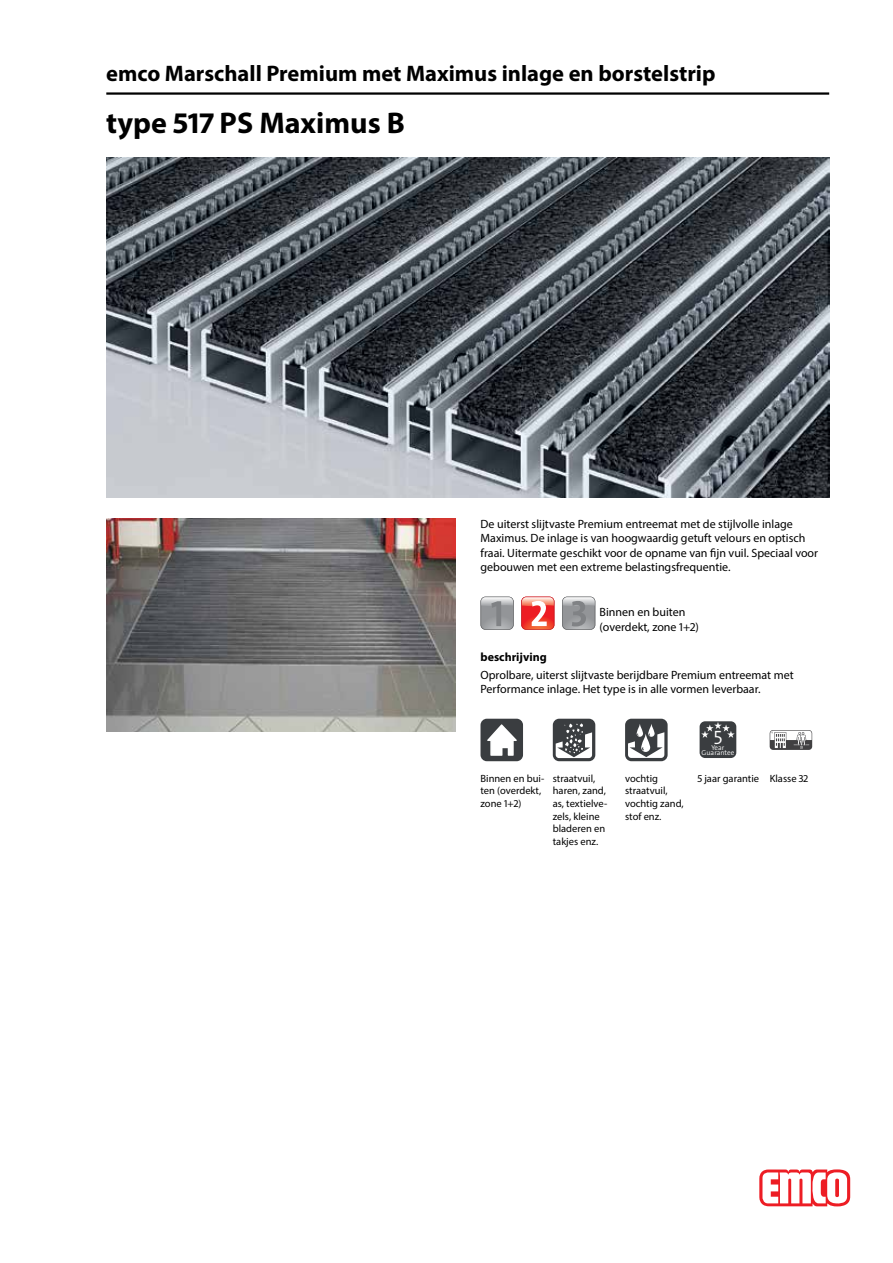
<style>
.page{position:relative;width:893px;height:1263px;background:#fff}
.page>*{position:absolute;margin:0;border:0;box-sizing:border-box;transform-origin:0 0}
.t1{font:700 30px "Myriad Pro";color:#000}
.t2{font:700 22.5px "Myriad Pro";color:#000}
.t3{font:300 19.5px "The Sans Os F";color:#fff}
.t4{font:12px/14.4px "Myriad Pro";color:#000}
.t5{font:700 12px "Myriad Pro";color:#000}
.t6{font:10.5px/12.6px "Myriad Pro";color:#000}
.t7{font:300 7.05px/5.2px "The Sans Os F";color:#fff;text-align:center}
</style>
<div class="page">
<img style="left:106px;top:157px;width:723px;height:340px">
<hr style="left:106px;top:92px;width:723px;height:3px;background:#000">
<svg style="left:759px;top:1169px;width:91px;height:37px"></svg>
<img style="left:106px;top:519px;width:349px;height:212px">
<svg style="left:521px;top:597px;width:33px;height:33px"></svg>
<svg style="left:562px;top:597px;width:33px;height:33px"></svg>
<svg style="left:480px;top:597px;width:34px;height:33px"></svg>
<div style="left:480px;top:719px;width:43px;height:42px;background:#3a3d40;border-radius:6px"></div>
<svg style="left:487px;top:724px;width:30px;height:32px"></svg>
<svg style="left:553px;top:719px;width:42px;height:42px"></svg>
<svg style="left:556px;top:723px;width:36px;height:35px"></svg>
<div style="left:625px;top:719px;width:43px;height:42px;background:#3a3d40;border-radius:6px"></div>
<svg style="left:628px;top:724px;width:36px;height:34px"></svg>
<div style="left:700px;top:721px;width:36px;height:37px;background:#3a3d40;border-radius:5px"></div>
<svg style="left:701px;top:722px;width:34px;height:16px"></svg>
<svg style="left:770px;top:730px;width:42px;height:20px"></svg>
<h2 class="t2" style="left:106px;top:59px;width:611px">emco Marschall Premium met Maximus inlage en borstelstrip</h2>
<h1 class="t1" style="left:106px;top:103px;width:300px">type 517 PS Maximus B</h1>
<p class="t4" style="left:480px;top:516px;width:339px">De uiterst slijtvaste Premium entreemat met de stijlvolle inlage Maximus. De inlage is van hoogwaardig getuft velours en optisch fraai. Uitermate geschikt voor de opname van fijn vuil. Speciaal voor gebouwen met een extreme belastingsfrequentie.</p>
<p class="t4" style="left:600px;top:605px;width:101px">Binnen en buiten (overdekt, zone 1+2)</p>
<p class="t5" style="left:480px;top:649px;width:68px">beschrijving</p>
<p class="t4" style="left:480px;top:667px;width:315px">Oprolbare, uiterst slijtvaste berijdbare Premium entreemat met<br>Performance inlage. Het type is in alle vormen leverbaar.</p>
<p class="t6" style="left:480px;top:772px;width:65px">Binnen en bui&shy;ten (overdekt, zone 1+2)</p>
<p class="t6" style="left:553px;top:772px;width:56px">straatvuil, haren, zand, as, textielve&shy;zels, kleine bladeren en takjes enz.</p>
<p class="t6" style="left:625px;top:772px;width:60px">vochtig straatvuil, vochtig zand, stof enz.</p>
<h3 class="t3" style="left:713px;top:725px;width:10px">5</h3>
<p class="t7" style="left:702px;top:745px;width:34px">Year<br>Guarantee</p>
<p class="t6" style="left:697px;top:772px;width:112px">5 jaar garantie Klasse 32</p>
</div>
